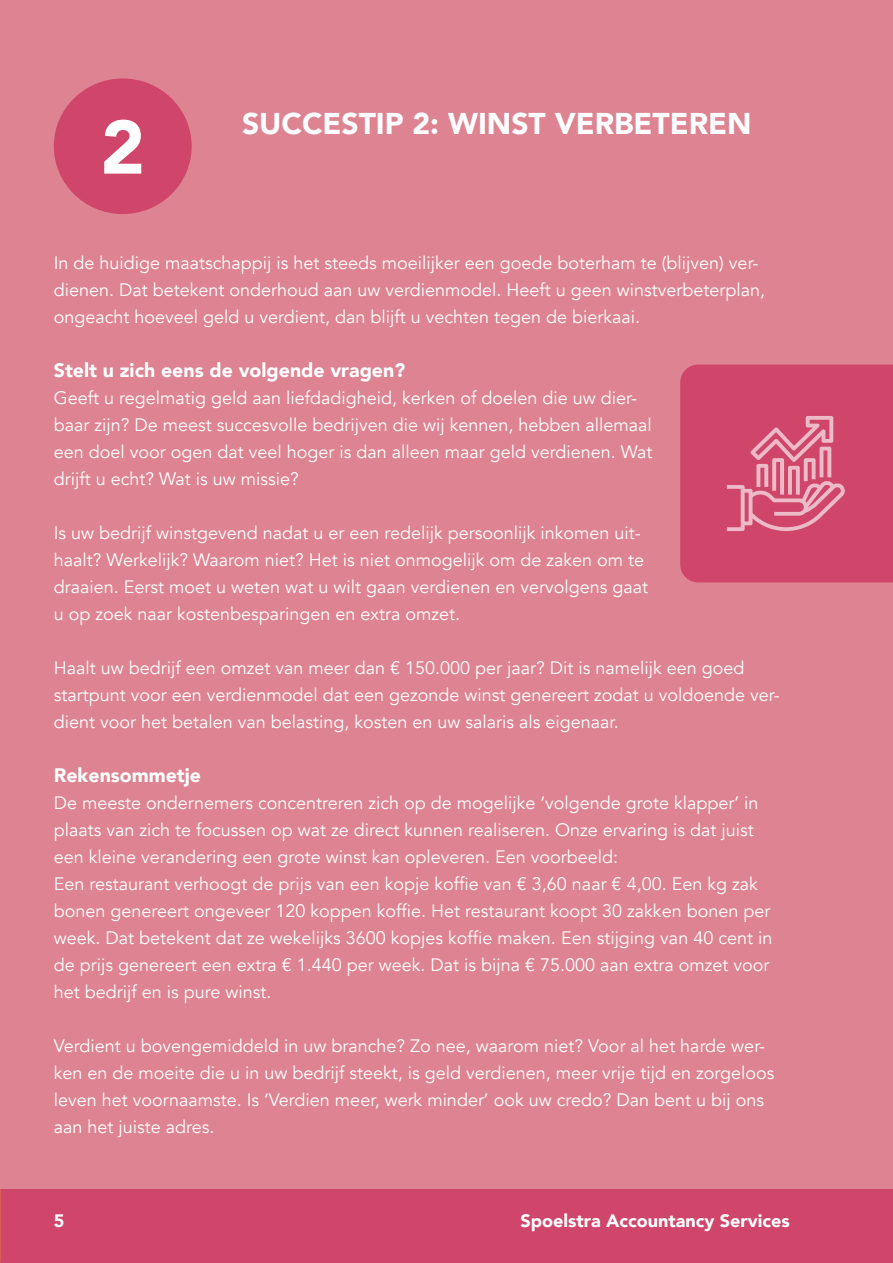
<style>
.page{position:relative;width:893px;height:1263px;background:#fff}
.page>*{position:absolute;margin:0;border:0;box-sizing:border-box;transform-origin:0 0}
.t1{font:900 75px "Avenir";color:#fff}
.Hoofdstuk_kop{font:900 30px "Avenir";color:#fff}
.Tussenkopje{font:900 19.5px "Avenir";color:#fff}
.Body{font:18px/27px "Avenir";color:#fff}
.t2{font:900 18px "Avenir";color:#fff}
</style>
<div class="page">
<div style="left:0;top:1189px;width:893px;height:74px;background:#cf466a"></div>
<div style="left:0;top:0;width:893px;height:1189px;background:#dd8391"></div>
<div style="left:54px;top:78px;width:138px;height:136px;background:#cf466a;border-radius:50%"></div>
<div style="left:680px;top:365px;width:213px;height:217px;background:#cf466a"></div>
<svg style="left:727px;top:416px;width:118px;height:116px;background:#d76684"></svg>
<p class="t1" style="left:101px;top:83px;width:46px">2</p>
<p class="Hoofdstuk_kop" style="left:242px;top:98px;width:511px">SUCCESTIP 2: WINST VERBETEREN</p>
<p class="Body" style="left:54px;top:249px;width:713px">In de huidige maatschappij is het steeds moeilijker een goede boterham te (blijven) ver&shy;dienen. Dat betekent onderhoud aan uw verdienmodel. Heeft u geen winstverbeterplan, ongeacht hoeveel geld u verdient, dan blijft u vechten tegen de bierkaai.</p>
<p class="Tussenkopje" style="left:54px;top:353px;width:353px">Stelt u zich eens de volgende vragen?</p>
<p class="Body" style="left:54px;top:384px;width:600px">Geeft u regelmatig geld aan liefdadigheid, kerken of doelen die uw dier&shy;baar zijn? De meest succesvolle bedrijven die wij kennen, hebben allemaal een doel voor ogen dat veel hoger is dan alleen maar geld verdienen. Wat drijft u echt? Wat is uw missie?</p>
<p class="Body" style="left:54px;top:519px;width:596px">Is uw bedrijf winstgevend nadat u er een redelijk persoonlijk inkomen uit&shy;haalt? Werkelijk? Waarom niet? Het is niet onmogelijk om de zaken om te draaien. Eerst moet u weten wat u wilt gaan verdienen en vervolgens gaat u op zoek naar kostenbesparingen en extra omzet.</p>
<p class="Body" style="left:54px;top:654px;width:728px">Haalt uw bedrijf een omzet van meer dan € 150.000 per jaar? Dit is namelijk een goed startpunt voor een verdienmodel dat een gezonde winst genereert zodat u voldoende ver&shy;dient voor het betalen van belasting, kosten en uw salaris als eigenaar.</p>
<p class="Tussenkopje" style="left:54px;top:758px;width:149px">Rekensommetje</p>
<p class="Body" style="left:54px;top:789px;width:706px">De meeste ondernemers concentreren zich op de mogelijke ‘volgende grote klapper’ in plaats van zich te focussen op wat ze direct kunnen realiseren. Onze ervaring is dat juist een kleine verandering een grote winst kan opleveren. Een voorbeeld:</p>
<p class="Body" style="left:54px;top:870px;width:720px">Een restaurant verhoogt de prijs van een kopje koffie van € 3,60 naar € 4,00. Een kg zak bonen genereert ongeveer 120 koppen koffie. Het restaurant koopt 30 zakken bonen per week. Dat betekent dat ze wekelijks 3600 kopjes koffie maken. Een stijging van 40 cent in de prijs genereert een extra € 1.440 per week. Dat is bijna € 75.000 aan extra omzet voor het bedrijf en is pure winst.</p>
<p class="Body" style="left:54px;top:1032px;width:722px">Verdient u bovengemiddeld in uw branche? Zo nee, waarom niet? Voor al het harde wer&shy;ken en de moeite die u in uw bedrijf steekt, is geld verdienen, meer vrije tijd en zorgeloos leven het voornaamste. Is ‘Verdien meer, werk minder’ ook uw credo? Dan bent u bij ons aan het juiste adres.</p>
<p class="t2" style="left:520px;top:1205px;width:271px">Spoelstra Accountancy Services</p>
</div>
